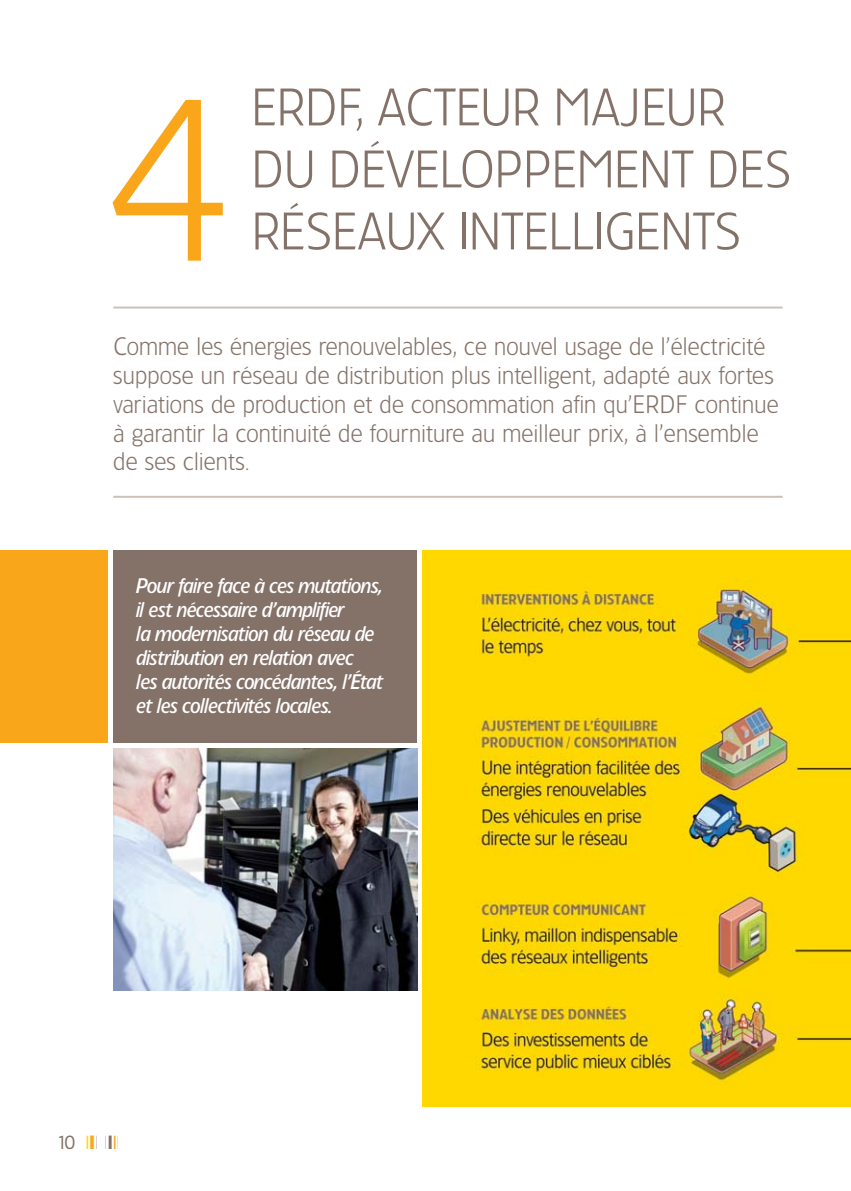
<style>
.page{position:relative;width:851px;height:1191px;background:#fff}
.page>*{position:absolute;margin:0;border:0;box-sizing:border-box;transform-origin:0 0}
.t1{font:300 218.6px "TF Forever";color:#faa61a}
.t2{font:300 50px/62px "TF Forever";letter-spacing:-.01em;color:#847269}
.t3{font:300 24px/28.8px "TF Forever";letter-spacing:.01em;color:#847269}
.t4{font:italic 500 20px/24px "TF Forever";letter-spacing:-.01em;color:#fff}
.t5{font:18px "TF Forever";color:#847269}
.s1{color:#ffd800}
.s2{font-weight:700;color:#faa61a}
.s3{font-weight:100}
.s4{font-weight:600}
.s5{color:#faa61a}
.s6{font-weight:100;color:#faa61a}
</style>
<div class="page">
<div style="left:113px;top:550px;width:304px;height:193px;background:#847269"></div>
<div style="left:0;top:550px;width:108px;height:193px;background:#faa61a"></div>
<hr style="left:113px;top:306px;width:669px;height:2px;background:#cdc1b7">
<hr style="left:113px;top:496px;width:669px;height:2px;background:#cdc1b7">
<img style="left:423px;top:550px;width:427px;height:556px">
<img style="left:113px;top:749px;width:304px;height:241px">
<h1 class="t1" style="left:104px;top:105px;width:133px">4</h1>
<h2 class="t2" style="left:251px;top:82px;width:541px">ERDF, ACTEUR MAJEUR<br>DU DÉVELOPPEMENT DES<br>RÉSEAUX INTELLIGENTS</h2>
<p class="t3" style="left:113px;top:335px;width:666px">Comme les énergies renouvelables, ce nouvel usage de l’électricité suppose un réseau de distribution plus intelligent, adapté aux fortes variations de production et de consommation afin qu’ERDF continue à garantir la continuité de fourniture au meilleur prix, à l’ensemble de ses clients.</p>
<p class="t4" style="left:137px;top:576px;width:248px">Pour faire face à ces mutations, il est nécessaire d’amplifier<br>la modernisation du réseau de distribution en relation avec<br>les autorités concédantes, l’État et les collectivités locales.</p>
<p class="t5" style="left:56px;top:1136px;width:65px">10 <span class="s1">I</span><span class="s2">I</span><span class="s3">I I</span><span class="s4">I</span><span class="s5">I</span><span class="s6">I</span></p>
</div>
